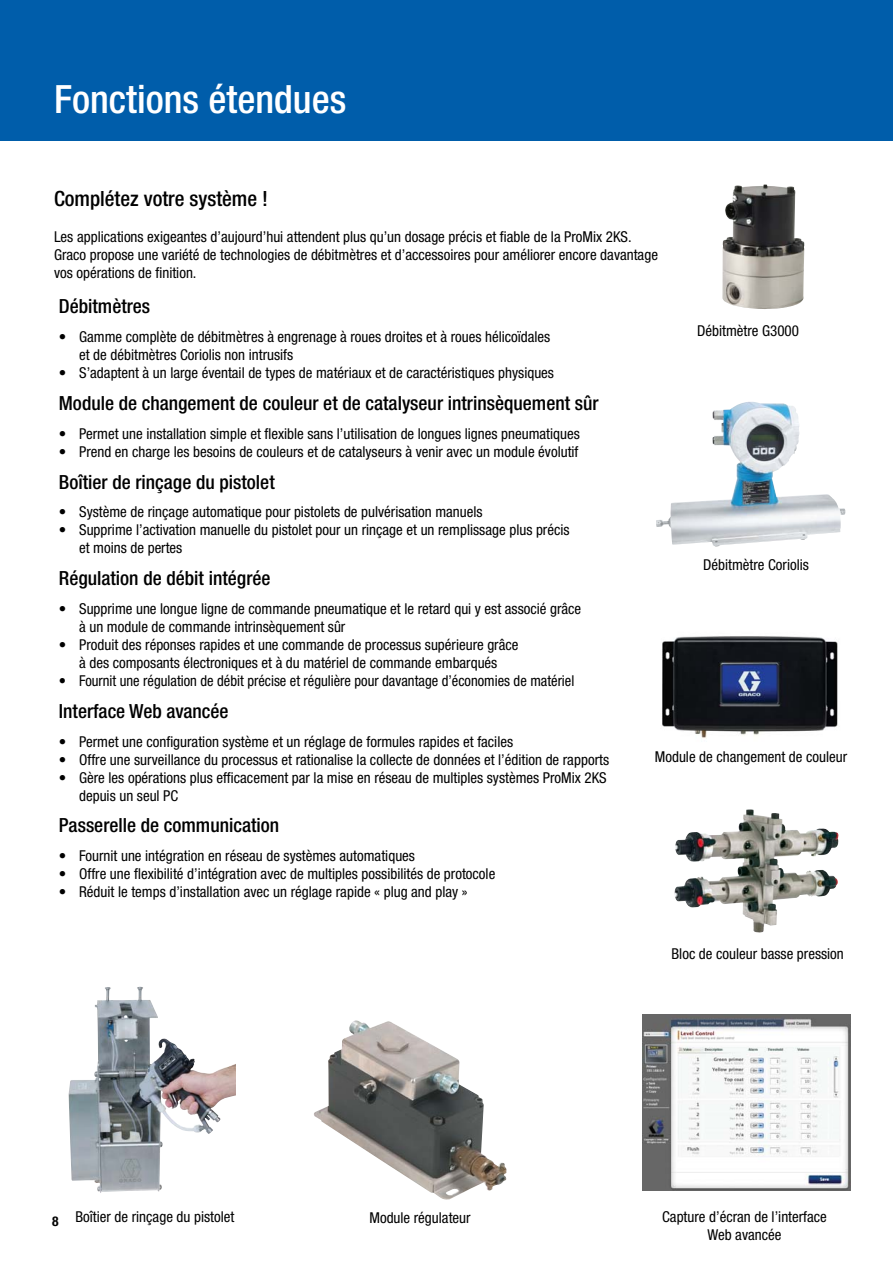
<style>
.page{position:relative;width:893px;height:1263px;background:#fff}
.page>*{position:absolute;margin:0;border:0;box-sizing:border-box;transform-origin:0 0}
.t1{font:500 condensed 39px "Helvetica Neue LT Std";color:#fff}
.t2{font:500 condensed 21px "Helvetica Neue LT Std";color:#000}
.t3{font:500 condensed 19.5px "Helvetica Neue LT Std";color:#000}
.t4{font:condensed 15px/18px "Helvetica Neue LT Std";color:#000}
.t5{font:700 condensed 13.5px "Helvetica Neue LT Std";color:#000}
</style>
<div class="page">
<img style="left:314px;top:1020px;width:193px;height:180px">
<img style="left:656px;top:402px;width:190px;height:145px">
<img style="left:722px;top:184px;width:82px;height:125px">
<img style="left:662px;top:636px;width:176px;height:103px">
<img style="left:643px;top:1014px;width:208px;height:176px">
<img style="left:69px;top:986px;width:166px;height:207px">
<img style="left:674px;top:809px;width:165px;height:124px">
<div style="left:0;top:0;width:893px;height:140px;background:#005daa"></div>
<h1 class="t1" style="left:54px;top:85px;width:294px">Fonctions étendues</h1>
<h2 class="t2" style="left:54px;top:191px;width:216px">Complétez votre système !</h2>
<p class="t4" style="left:54px;top:230px;width:605px">Les applications exigeantes d’aujourd’hui attendent plus qu’un dosage précis et fiable de la ProMix 2KS.<br>Graco propose une variété de technologies de débitmètres et d’accessoires pour améliorer encore davantage vos opérations de finition.</p>
<h3 class="t3" style="left:59px;top:299px;width:93px">Débitmètres</h3>
<p class="t4" style="left:79px;top:330px;width:473px;text-indent:-20px">• Gamme complète de débitmètres à engrenage à roues droites et à roues hélicoïdales et de débitmètres Coriolis non intrusifs</p>
<p class="t4" style="left:59px;top:366px;width:497px">• S’adaptent à un large éventail de types de matériaux et de caractéristiques physiques</p>
<h3 class="t3" style="left:59px;top:396px;width:541px">Module de changement de couleur et de catalyseur intrinsèquement sûr</h3>
<p class="t4" style="left:59px;top:426px;width:522px">• Permet une installation simple et flexible sans l’utilisation de longues lignes pneumatiques</p>
<p class="t4" style="left:59px;top:444px;width:521px">• Prend en charge les besoins de couleurs et de catalyseurs à venir avec un module évolutif</p>
<h3 class="t3" style="left:59px;top:475px;width:217px">Boîtier de rinçage du pistolet</h3>
<p class="t4" style="left:59px;top:505px;width:425px">• Système de rinçage automatique pour pistolets de pulvérisation manuels</p>
<p class="t4" style="left:79px;top:523px;width:492px;text-indent:-20px">• Supprime l’activation manuelle du pistolet pour un rinçage et un remplissage plus précis et moins de pertes</p>
<h3 class="t3" style="left:59px;top:571px;width:213px">Régulation de débit intégrée</h3>
<p class="t4" style="left:79px;top:601px;width:504px;text-indent:-20px">• Supprime une longue ligne de commande pneumatique et le retard qui y est associé grâce à un module de commande intrinsèquement sûr</p>
<p class="t4" style="left:59px;top:637px;width:461px;text-align:center">• Produit des réponses rapides et une commande de processus supérieure grâce à des composants électroniques et à du matériel de commande embarqués</p>
<p class="t4" style="left:59px;top:673px;width:517px">• Fournit une régulation de débit précise et régulière pour davantage d’économies de matériel</p>
<h3 class="t3" style="left:59px;top:704px;width:171px">Interface Web avancée</h3>
<p class="t4" style="left:59px;top:734px;width:456px">• Permet une configuration système et un réglage de formules rapides et faciles</p>
<p class="t4" style="left:59px;top:752px;width:552px">• Offre une surveillance du processus et rationalise la collecte de données et l’édition de rapports</p>
<p class="t4" style="left:79px;top:770px;width:529px;text-indent:-20px">• Gère les opérations plus efficacement par la mise en réseau de multiples systèmes ProMix 2KS depuis un seul PC</p>
<h3 class="t3" style="left:59px;top:818px;width:222px">Passerelle de communication</h3>
<p class="t4" style="left:59px;top:849px;width:358px">• Fournit une intégration en réseau de systèmes automatiques</p>
<p class="t4" style="left:59px;top:867px;width:438px">• Offre une flexibilité d’intégration avec de multiples possibilités de protocole</p>
<p class="t4" style="left:59px;top:885px;width:410px">• Réduit le temps d’installation avec un réglage rapide « plug and play »</p>
<p class="t4" style="left:697px;top:324px;width:103px">Débitmètre G3000</p>
<p class="t4" style="left:703px;top:557px;width:107px">Débitmètre Coriolis</p>
<p class="t4" style="left:655px;top:749px;width:194px">Module de changement de couleur</p>
<p class="t4" style="left:671px;top:946px;width:174px">Bloc de couleur basse pression</p>
<p class="t5" style="left:52px;top:1216px;width:8px">8</p>
<p class="t4" style="left:75px;top:1209px;width:160px">Boîtier de rinçage du pistolet</p>
<p class="t4" style="left:369px;top:1210px;width:103px">Module régulateur</p>
<p class="t4" style="left:662px;top:1209px;width:166px;text-align:center">Capture d’écran de l’interface<br>Web avancée</p>
</div>
